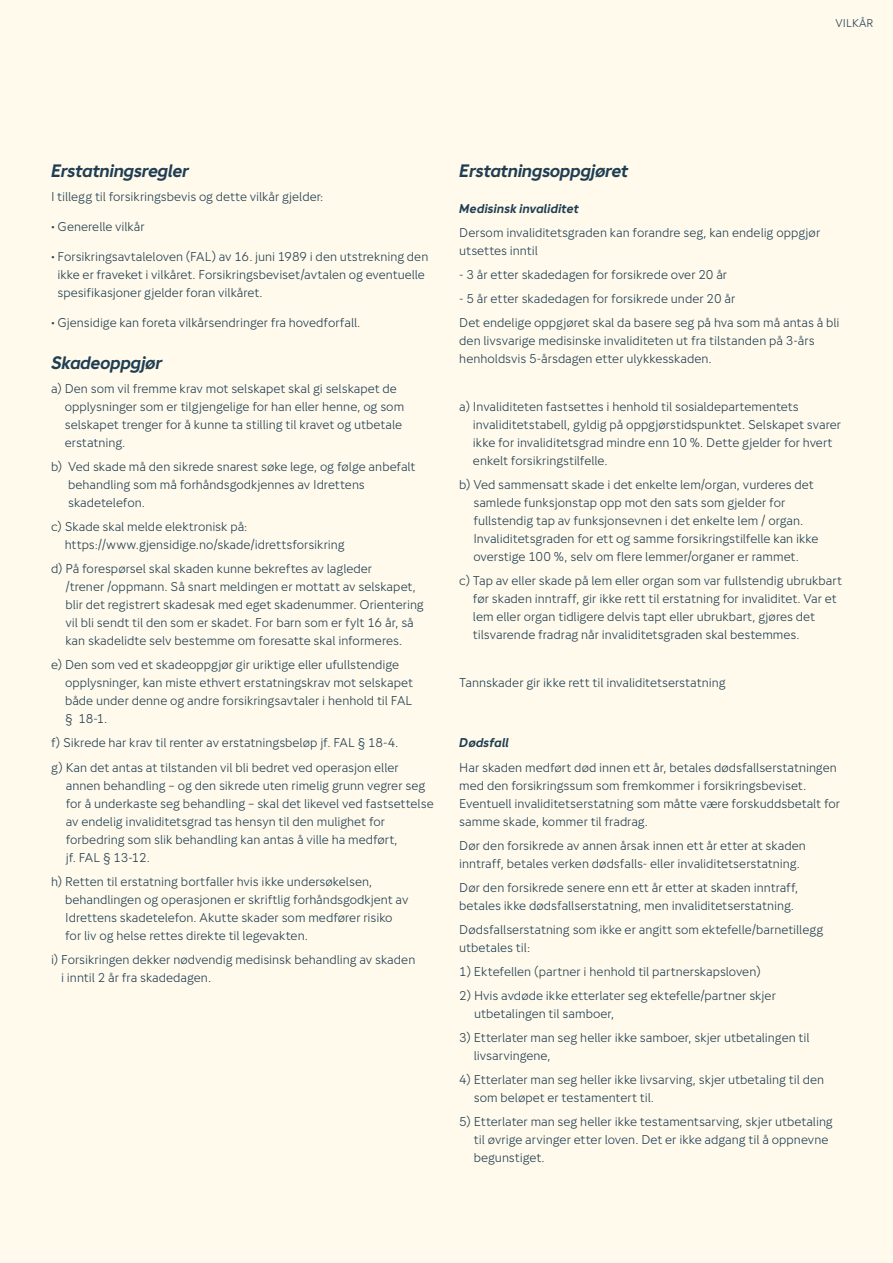
<style>
.page{position:relative;width:893px;height:1263px;background:#fffaeb}
.page>*{position:absolute;margin:0;border:0;box-sizing:border-box;transform-origin:0 0}
.Heading_03{font:italic 700 18px "Gjensidige Sans";letter-spacing:-.02em;color:#203e53}
.Heading_03-2{font:12.75px/18px "Gjensidige Sans";color:#203e53}
.Brødtekst{font:12.75px/18px "Gjensidige Sans";letter-spacing:-.005em;color:#203e53}
.Heading_03-3{font:italic 700 12.75px "Gjensidige Sans";letter-spacing:.005em;color:#203e53}
._7_5{font:11.25px "Gjensidige Sans";color:#203e53}
</style>
<div class="page">
<p class="_7_5" style="left:836px;top:16px;width:39px">VILKÅR</p>
<p class="Heading_03" style="left:51px;top:161px;width:140px">Erstatningsregler</p>
<p class="Brødtekst" style="left:51px;top:188px;width:274px">I tillegg til forsikringsbevis og dette vilkår gjelder:</p>
<p class="Brødtekst" style="left:51px;top:218px;width:95px">• Generelle vilkår</p>
<p class="Brødtekst" style="left:58px;top:248px;width:372px;text-indent:-6px">• Forsikringsavtaleloven (FAL) av 16. juni 1989 i den utstrekning den ikke er fraveket i vilkåret. Forsikringsbeviset/avtalen og eventuelle spesifikasjoner gjelder foran vilkåret.</p>
<p class="Brødtekst" style="left:51px;top:314px;width:311px">• Gjensidige kan foreta vilkårsendringer fra hovedforfall.</p>
<p class="Heading_03" style="left:51px;top:353px;width:113px">Skadeoppgjør</p>
<p class="Heading_03-2" style="left:65px;top:380px;width:341px;text-indent:-14px">a) Den som vil fremme krav mot selskapet skal gi selskapet de opplysninger som er tilgjengelige for han eller henne, og som selskapet trenger for å kunne ta stilling til kravet og utbetale erstatning.</p>
<p class="Heading_03-2" style="left:68px;top:458px;width:349px;text-indent:-17px">b) Ved skade må den sikrede snarest søke lege, og følge anbefalt behandling som må forhåndsgodkjennes av Idrettens skadetelefon.</p>
<p class="Heading_03-2" style="left:65px;top:518px;width:282px;text-indent:-14px">c) Skade skal melde elektronisk på: https://www.gjensidige.no/skade/idrettsforsikring</p>
<p class="Heading_03-2" style="left:65px;top:560px;width:360px;text-indent:-14px">d) På forespørsel skal skaden kunne bekreftes av lagleder<br>/trener /oppmann. Så snart meldingen er mottatt av selskapet, blir det registrert skadesak med eget skadenummer. Orientering vil bli sendt til den som er skadet. For barn som er fylt 16 år, så kan skadelidte selv bestemme om foresatte skal informeres.</p>
<p class="Heading_03-2" style="left:65px;top:656px;width:349px;text-indent:-14px">e) Den som ved et skadeoppgjør gir uriktige eller ufullstendige opplysninger, kan miste ethvert erstatningskrav mot selskapet både under denne og andre forsikringsavtaler i henhold til FAL § 18-1.</p>
<p class="Heading_03-2" style="left:51px;top:734px;width:349px">f) Sikrede har krav til renter av erstatningsbeløp jf. FAL § 18-4.</p>
<p class="Heading_03-2" style="left:66px;top:758px;width:369px;text-indent:-15px">g) Kan det antas at tilstanden vil bli bedret ved operasjon eller annen behandling – og den sikrede uten rimelig grunn vegrer seg for å underkaste seg behandling – skal det likevel ved fastsettelse av endelig invaliditetsgrad tas hensyn til den mulighet for forbedring som slik behandling kan antas å ville ha medført,<br>jf. FAL § 13-12.</p>
<p class="Heading_03-2" style="left:65px;top:872px;width:345px;text-indent:-14px">h) Retten til erstatning bortfaller hvis ikke undersøkelsen, behandlingen og operasjonen er skriftlig forhåndsgodkjent av Idrettens skadetelefon. Akutte skader som medfører risiko for liv og helse rettes direkte til legevakten.</p>
<p class="Heading_03-2" style="left:61px;top:950px;width:356px;text-indent:-10px">i) Forsikringen dekker nødvendig medisinsk behandling av skaden i inntil 2 år fra skadedagen.</p>
<p class="Heading_03" style="left:459px;top:161px;width:171px">Erstatningsoppgjøret</p>
<p class="Heading_03-3" style="left:459px;top:202px;width:121px">Medisinsk invaliditet</p>
<p class="Heading_03-2" style="left:459px;top:224px;width:362px">Dersom invaliditetsgraden kan forandre seg, kan endelig oppgjør utsettes inntil</p>
<p class="Heading_03-2" style="left:459px;top:266px;width:269px">- 3 år etter skadedagen for forsikrede over 20 år</p>
<p class="Heading_03-2" style="left:459px;top:290px;width:278px">- 5 år etter skadedagen for forsikrede under 20 år</p>
<p class="Heading_03-2" style="left:459px;top:314px;width:382px">Det endelige oppgjøret skal da basere seg på hva som må antas å bli den livsvarige medisinske invaliditeten ut fra tilstanden på 3-års henholdsvis 5-årsdagen etter ulykkesskaden.</p>
<p class="Heading_03-2" style="left:473px;top:398px;width:370px;text-indent:-14px">a) Invaliditeten fastsettes i henhold til sosialdepartementets invaliditetstabell, gyldig på oppgjørstidspunktet. Selskapet svarer ikke for invaliditetsgrad mindre enn 10 %. Dette gjelder for hvert enkelt forsikringstilfelle.</p>
<p class="Heading_03-2" style="left:473px;top:476px;width:347px;text-indent:-14px">b) Ved sammensatt skade i det enkelte lem/organ, vurderes det samlede funksjonstap opp mot den sats som gjelder for fullstendig tap av funksjonsevnen i det enkelte lem / organ.<br>Invaliditetsgraden for ett og samme forsikringstilfelle kan ikke overstige 100 %, selv om flere lemmer/organer er rammet.</p>
<p class="Heading_03-2" style="left:473px;top:572px;width:371px;text-indent:-14px">c) Tap av eller skade på lem eller organ som var fullstendig ubrukbart før skaden inntraff, gir ikke rett til erstatning for invaliditet. Var et lem eller organ tidligere delvis tapt eller ubrukbart, gjøres det tilsvarende fradrag når invaliditetsgraden skal bestemmes.</p>
<p class="Heading_03-2" style="left:459px;top:674px;width:268px">Tannskader gir ikke rett til invaliditetserstatning</p>
<p class="Heading_03-3" style="left:459px;top:736px;width:51px">Dødsfall</p>
<p class="Heading_03-2" style="left:459px;top:758px;width:382px">Har skaden medført død innen ett år, betales dødsfallserstatningen med den forsikringssum som fremkommer i forsikringsbeviset.<br>Eventuell invaliditetserstatning som måtte være forskuddsbetalt for samme skade, kommer til fradrag.</p>
<p class="Heading_03-2" style="left:459px;top:836px;width:348px">Dør den forsikrede av annen årsak innen ett år etter at skaden inntraff, betales verken dødsfalls- eller invaliditetserstatning.</p>
<p class="Heading_03-2" style="left:459px;top:878px;width:341px">Dør den forsikrede senere enn ett år etter at skaden inntraff, betales ikke dødsfallserstatning, men invaliditetserstatning.</p>
<p class="Heading_03-2" style="left:459px;top:920px;width:366px">Dødsfallserstatning som ikke er angitt som ektefelle/barnetillegg utbetales til:</p>
<p class="Heading_03-2" style="left:459px;top:962px;width:303px">1) Ektefellen (partner i henhold til partnerskapsloven)</p>
<p class="Heading_03-2" style="left:474px;top:986px;width:303px;text-indent:-15px">2) Hvis avdøde ikke etterlater seg ektefelle/partner skjer utbetalingen til samboer,</p>
<p class="Heading_03-2" style="left:474px;top:1028px;width:337px;text-indent:-15px">3) Etterlater man seg heller ikke samboer, skjer utbetalingen til livsarvingene,</p>
<p class="Heading_03-2" style="left:474px;top:1070px;width:352px;text-indent:-14px">4) Etterlater man seg heller ikke livsarving, skjer utbetaling til den som beløpet er testamentert til.</p>
<p class="Heading_03-2" style="left:474px;top:1112px;width:361px;text-indent:-15px">5) Etterlater man seg heller ikke testamentsarving, skjer utbetaling til øvrige arvinger etter loven. Det er ikke adgang til å oppnevne begunstiget.</p>
</div>
